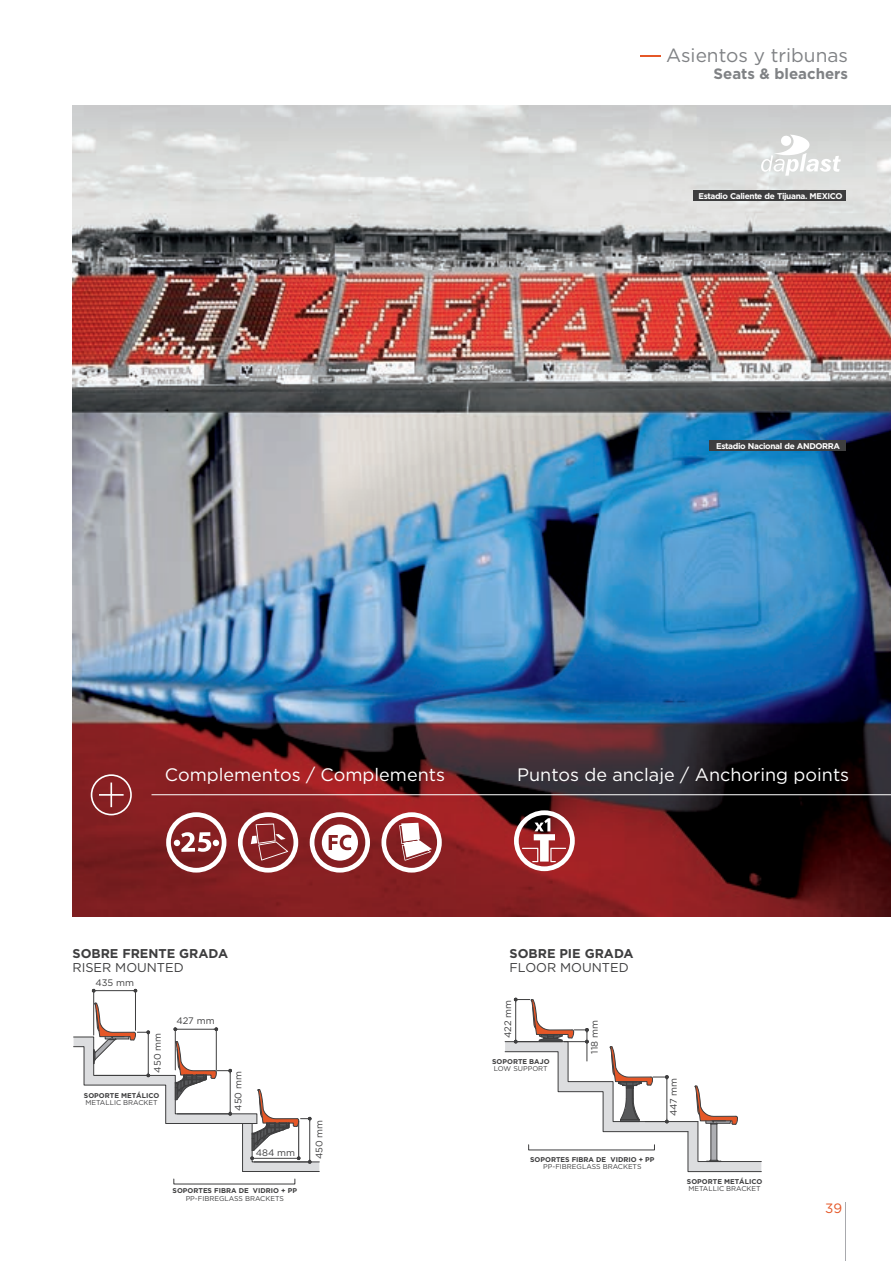
<style>
.page{position:relative;width:891px;height:1261px;background:#fff}
.page>*{position:absolute;margin:0;border:0;box-sizing:border-box;transform-origin:0 0}
.t1{font:19.05px "Gotham";color:#808285}
.t2{font:18px "Gotham";color:#fff}
.t3{font:700 15px "Gotham";color:#808285}
.t4{font:13.5px "Gotham";color:#e55727}
.t5{font:700 12.75px "Gotham";color:#3e3e3f}
.t6{font:12.75px "Gotham";color:#3e3e3f}
.t7{font:9.45px "Gotham";color:#3e3e3f}
.t8{font:700 8.4px "Gotham";letter-spacing:-.045em;color:#fff}
.t9{font:700 6.9px "Gotham";color:#3e3e3f}
.t10{font:6.9px "Gotham";color:#3e3e3f}
</style>
<div class="page">
<img style="left:73px;top:106px;width:817px;height:810px">
<svg style="left:91px;top:774px;width:41px;height:41px;background:#9a4446"></svg>
<hr style="left:151px;top:794px;width:739px;height:1px;background:#fff">
<svg style="left:761px;top:135px;width:79px;height:41px"></svg>
<svg style="left:640px;top:55px;width:20px;height:1px"></svg>
<svg style="left:381px;top:812px;width:60px;height:60px"></svg>
<svg style="left:309px;top:812px;width:61px;height:60px"></svg>
<svg style="left:166px;top:812px;width:60px;height:60px"></svg>
<svg style="left:238px;top:812px;width:60px;height:60px"></svg>
<svg style="left:514px;top:810px;width:60px;height:61px"></svg>
<div style="left:693px;top:191px;width:152px;height:10px;background:#3e3e3f"></div>
<div style="left:709px;top:440px;width:136px;height:10px;background:#3e3e3f"></div>
<hr style="left:93px;top:989px;width:1px;height:46px;background:#3e3e3f">
<hr style="left:135px;top:989px;width:1px;height:41px;background:#3e3e3f">
<hr style="left:96px;top:990px;width:37px;height:1px;background:#3e3e3f">
<svg style="left:504px;top:998px;width:257px;height:173px"></svg>
<svg style="left:73px;top:1002px;width:247px;height:169px"></svg>
<hr style="left:845px;top:1202px;width:1px;height:58px;background:#a8a9ad">
<h1 class="t1" style="left:666px;top:48px;width:183px">Asientos y tribunas</h1>
<h3 class="t3" style="left:713px;top:68px;width:136px">Seats &amp; bleachers</h3>
<p class="t8" style="left:698px;top:193px;width:146px">Estadio Caliente de Tijuana. MEXICO</p>
<p class="t8" style="left:716px;top:442px;width:125px">Estadio Nacional de ANDORRA</p>
<h2 class="t2" style="left:165px;top:768px;width:281px">Complementos / Complements</h2>
<h2 class="t2" style="left:517px;top:767px;width:333px">Puntos de anclaje / Anchoring points</h2>
<h3 class="t5" style="left:72px;top:948px;width:157px">SOBRE FRENTE GRADA</h3>
<h3 class="t6" style="left:72px;top:962px;width:113px">RISER MOUNTED</h3>
<h3 class="t7" style="left:95px;top:978px;width:40px">435 mm</h3>
<h3 class="t7" style="left:154px;top:1072px;width:41px;rotate:-90deg">450 mm</h3>
<p class="t9" style="left:84px;top:1092px;width:77px">SOPORTE METÁLICO</p>
<p class="t10" style="left:85px;top:1100px;width:74px">METALLIC BRACKET</p>
<h3 class="t7" style="left:176px;top:1017px;width:40px">427 mm</h3>
<h3 class="t7" style="left:235px;top:1110px;width:41px;rotate:-90deg">450 mm</h3>
<h3 class="t7" style="left:256px;top:1149px;width:41px">484 mm</h3>
<p class="t9" style="left:172px;top:1188px;width:126px">SOPORTES FIBRA DE VIDRIO + PP</p>
<p class="t10" style="left:186px;top:1195px;width:100px">PP-FIBREGLASS BRACKETS</p>
<h3 class="t7" style="left:315px;top:1159px;width:41px;rotate:-90deg">450 mm</h3>
<h3 class="t5" style="left:509px;top:948px;width:125px">SOBRE PIE GRADA</h3>
<h3 class="t6" style="left:509px;top:962px;width:121px">FLOOR MOUNTED</h3>
<h3 class="t7" style="left:504px;top:1038px;width:40px;rotate:-90deg">422 mm</h3>
<p class="t9" style="left:492px;top:1058px;width:59px">SOPORTE BAJO</p>
<p class="t10" style="left:494px;top:1066px;width:55px">LOW SUPPORT</p>
<h3 class="t7" style="left:590px;top:1053px;width:35px;rotate:-90deg">118 mm</h3>
<h3 class="t7" style="left:670px;top:1116px;width:40px;rotate:-90deg">447 mm</h3>
<p class="t9" style="left:530px;top:1156px;width:126px">SOPORTES FIBRA DE VIDRIO + PP</p>
<p class="t10" style="left:543px;top:1164px;width:100px">PP-FIBREGLASS BRACKETS</p>
<p class="t9" style="left:686px;top:1178px;width:77px">SOPORTE METÁLICO</p>
<p class="t10" style="left:688px;top:1185px;width:74px">METALLIC BRACKET</p>
<h3 class="t4" style="left:825px;top:1203px;width:19px">39</h3>
</div>
